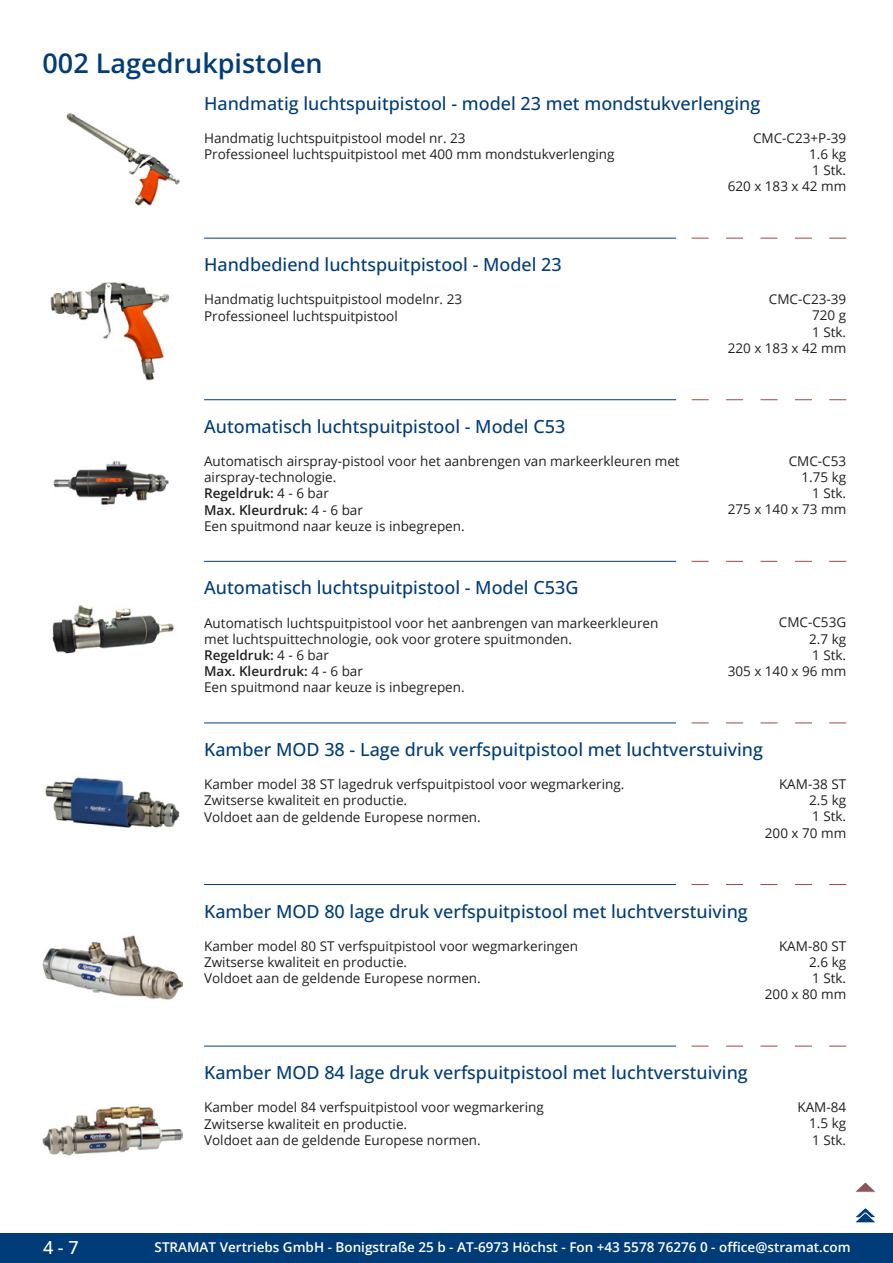
<style>
.page{position:relative;width:893px;height:1263px;background:#fff}
.page>*{position:absolute;margin:0;border:0;box-sizing:border-box;transform-origin:0 0}
.GruppeName{font:600 27px "Open Sans";color:#003d78}
.ArtikelName{font:500 18px "Open Sans";color:#003d78}
.t1{font:500 18px "Open Sans";color:#fff}
.Beschreibung{font:13.5px/16.2px "Open Sans";color:#231f20}
.ArtikelNummer{font:13.5px "Open Sans";color:#231f20}
.t2{font:600 13.5px "Open Sans";color:#fff}
.s1{font-weight:600}
</style>
<div class="page">
<div style="left:0;top:1233px;width:893px;height:30px;background:#003d78"></div>
<img style="left:66px;top:113px;width:114px;height:93px">
<img style="left:50px;top:282px;width:120px;height:99px">
<svg style="left:692px;top:238px;width:17px;height:1px"></svg>
<svg style="left:726px;top:238px;width:17px;height:1px"></svg>
<svg style="left:760px;top:238px;width:17px;height:1px"></svg>
<svg style="left:795px;top:238px;width:17px;height:1px"></svg>
<svg style="left:829px;top:238px;width:17px;height:1px"></svg>
<hr style="left:204px;top:238px;width:472px;height:1px;background:#003d78">
<img style="left:53px;top:460px;width:116px;height:45px">
<svg style="left:692px;top:399px;width:17px;height:1px"></svg>
<svg style="left:726px;top:399px;width:17px;height:1px"></svg>
<svg style="left:760px;top:399px;width:17px;height:1px"></svg>
<svg style="left:795px;top:399px;width:17px;height:1px"></svg>
<svg style="left:829px;top:399px;width:17px;height:1px"></svg>
<hr style="left:204px;top:399px;width:472px;height:1px;background:#003d78">
<img style="left:52px;top:605px;width:122px;height:49px">
<svg style="left:692px;top:561px;width:17px;height:1px"></svg>
<svg style="left:726px;top:561px;width:17px;height:1px"></svg>
<svg style="left:760px;top:561px;width:17px;height:1px"></svg>
<svg style="left:795px;top:561px;width:17px;height:1px"></svg>
<svg style="left:829px;top:561px;width:17px;height:1px"></svg>
<hr style="left:204px;top:561px;width:472px;height:1px;background:#003d78">
<img style="left:45px;top:777px;width:135px;height:51px">
<svg style="left:692px;top:723px;width:17px;height:1px"></svg>
<svg style="left:726px;top:723px;width:17px;height:1px"></svg>
<svg style="left:760px;top:723px;width:17px;height:1px"></svg>
<svg style="left:795px;top:723px;width:17px;height:1px"></svg>
<svg style="left:829px;top:723px;width:17px;height:1px"></svg>
<hr style="left:204px;top:723px;width:472px;height:1px;background:#003d78">
<img style="left:43px;top:935px;width:140px;height:65px">
<svg style="left:692px;top:884px;width:17px;height:1px"></svg>
<svg style="left:726px;top:884px;width:17px;height:1px"></svg>
<svg style="left:760px;top:884px;width:17px;height:1px"></svg>
<svg style="left:795px;top:884px;width:17px;height:1px"></svg>
<svg style="left:829px;top:884px;width:17px;height:1px"></svg>
<hr style="left:204px;top:884px;width:472px;height:1px;background:#003d78">
<img style="left:43px;top:1106px;width:140px;height:50px">
<svg style="left:692px;top:1046px;width:17px;height:1px"></svg>
<svg style="left:726px;top:1046px;width:17px;height:1px"></svg>
<svg style="left:760px;top:1046px;width:17px;height:1px"></svg>
<svg style="left:795px;top:1046px;width:17px;height:1px"></svg>
<svg style="left:829px;top:1046px;width:17px;height:1px"></svg>
<hr style="left:204px;top:1046px;width:472px;height:1px;background:#003d78">
<svg style="left:856px;top:1183px;width:19px;height:9px"></svg>
<svg style="left:855px;top:1208px;width:21px;height:15px"></svg>
<p class="GruppeName" style="left:43px;top:44px;width:282px">002 Lagedrukpistolen</p>
<p class="ArtikelName" style="left:204px;top:91px;width:558px">Handmatig luchtspuitpistool - model 23 met mondstukverlenging</p>
<p class="Beschreibung" style="left:204px;top:129px;width:412px">Handmatig luchtspuitpistool model nr. 23<br>Professioneel luchtspuitpistool met 400 mm mondstukverlenging</p>
<p class="ArtikelNummer" style="left:753px;top:128px;width:95px">CMC-C23+P-39</p>
<p class="ArtikelNummer" style="left:809px;top:145px;width:39px">1.6 kg</p>
<p class="ArtikelNummer" style="left:812px;top:161px;width:36px">1 Stk.</p>
<p class="ArtikelNummer" style="left:728px;top:177px;width:120px">620 x 183 x 42 mm</p>
<p class="ArtikelName" style="left:204px;top:252px;width:359px">Handbediend luchtspuitpistool - Model 23</p>
<p class="Beschreibung" style="left:204px;top:291px;width:259px">Handmatig luchtspuitpistool modelnr. 23<br>Professioneel luchtspuitpistool</p>
<p class="ArtikelNummer" style="left:769px;top:290px;width:79px">CMC-C23-39</p>
<p class="ArtikelNummer" style="left:812px;top:306px;width:36px">720 g</p>
<p class="ArtikelNummer" style="left:812px;top:322px;width:36px">1 Stk.</p>
<p class="ArtikelNummer" style="left:728px;top:339px;width:120px">220 x 183 x 42 mm</p>
<p class="ArtikelName" style="left:204px;top:414px;width:363px">Automatisch luchtspuitpistool - Model C53</p>
<p class="Beschreibung" style="left:204px;top:453px;width:477px">Automatisch airspray-pistool voor het aanbrengen van markeerkleuren met airspray-technologie.<br><span class="s1">Regeldruk:</span> 4 - 6 bar<br><span class="s1">Max. Kleurdruk:</span> 4 - 6 bar<br>Een spuitmond naar keuze is inbegrepen.</p>
<p class="ArtikelNummer" style="left:789px;top:452px;width:59px">CMC-C53</p>
<p class="ArtikelNummer" style="left:801px;top:468px;width:46px">1.75 kg</p>
<p class="ArtikelNummer" style="left:812px;top:484px;width:36px">1 Stk.</p>
<p class="ArtikelNummer" style="left:728px;top:500px;width:120px">275 x 140 x 73 mm</p>
<p class="ArtikelName" style="left:204px;top:575px;width:376px">Automatisch luchtspuitpistool - Model C53G</p>
<p class="Beschreibung" style="left:204px;top:614px;width:456px">Automatisch luchtspuitpistool voor het aanbrengen van markeerkleuren met luchtspuittechnologie, ook voor grotere spuitmonden.<br><span class="s1">Regeldruk:</span> 4 - 6 bar<br><span class="s1">Max. Kleurdruk:</span> 4 - 6 bar<br>Een spuitmond naar keuze is inbegrepen.</p>
<p class="ArtikelNummer" style="left:779px;top:613px;width:69px">CMC-C53G</p>
<p class="ArtikelNummer" style="left:809px;top:629px;width:39px">2.7 kg</p>
<p class="ArtikelNummer" style="left:812px;top:646px;width:36px">1 Stk.</p>
<p class="ArtikelNummer" style="left:728px;top:662px;width:120px">305 x 140 x 96 mm</p>
<p class="ArtikelName" style="left:204px;top:737px;width:560px">Kamber MOD 38 - Lage druk verfspuitpistool met luchtverstuiving</p>
<p class="Beschreibung" style="left:204px;top:776px;width:422px">Kamber model 38 ST lagedruk verfspuitpistool voor wegmarkering.<br>Zwitserse kwaliteit en productie.<br>Voldoet aan de geldende Europese normen.</p>
<p class="ArtikelNummer" style="left:779px;top:775px;width:69px">KAM-38 ST</p>
<p class="ArtikelNummer" style="left:809px;top:791px;width:39px">2.5 kg</p>
<p class="ArtikelNummer" style="left:812px;top:807px;width:36px">1 Stk.</p>
<p class="ArtikelNummer" style="left:765px;top:823px;width:83px">200 x 70 mm</p>
<p class="ArtikelName" style="left:204px;top:899px;width:545px">Kamber MOD 80 lage druk verfspuitpistool met luchtverstuiving</p>
<p class="Beschreibung" style="left:204px;top:937px;width:376px">Kamber model 80 ST verfspuitpistool voor wegmarkeringen<br>Zwitserse kwaliteit en productie.<br>Voldoet aan de geldende Europese normen.</p>
<p class="ArtikelNummer" style="left:779px;top:936px;width:69px">KAM-80 ST</p>
<p class="ArtikelNummer" style="left:809px;top:953px;width:39px">2.6 kg</p>
<p class="ArtikelNummer" style="left:812px;top:969px;width:36px">1 Stk.</p>
<p class="ArtikelNummer" style="left:765px;top:985px;width:83px">200 x 80 mm</p>
<p class="ArtikelName" style="left:204px;top:1060px;width:545px">Kamber MOD 84 lage druk verfspuitpistool met luchtverstuiving</p>
<p class="Beschreibung" style="left:204px;top:1099px;width:341px">Kamber model 84 verfspuitpistool voor wegmarkering<br>Zwitserse kwaliteit en productie.<br>Voldoet aan de geldende Europese normen.</p>
<p class="ArtikelNummer" style="left:797px;top:1098px;width:50px">KAM-84</p>
<p class="ArtikelNummer" style="left:809px;top:1114px;width:39px">1.5 kg</p>
<p class="ArtikelNummer" style="left:812px;top:1130px;width:36px">1 Stk.</p>
<h2 class="t1" style="left:43px;top:1234px;width:37px">4 - 7</h2>
<p class="t2" style="left:155px;top:1238px;width:698px">STRAMAT Vertriebs GmbH - Bonigstraße 25 b - AT-6973 Höchst - Fon +43 5578 76276 0 - office@stramat.com</p>
</div>
